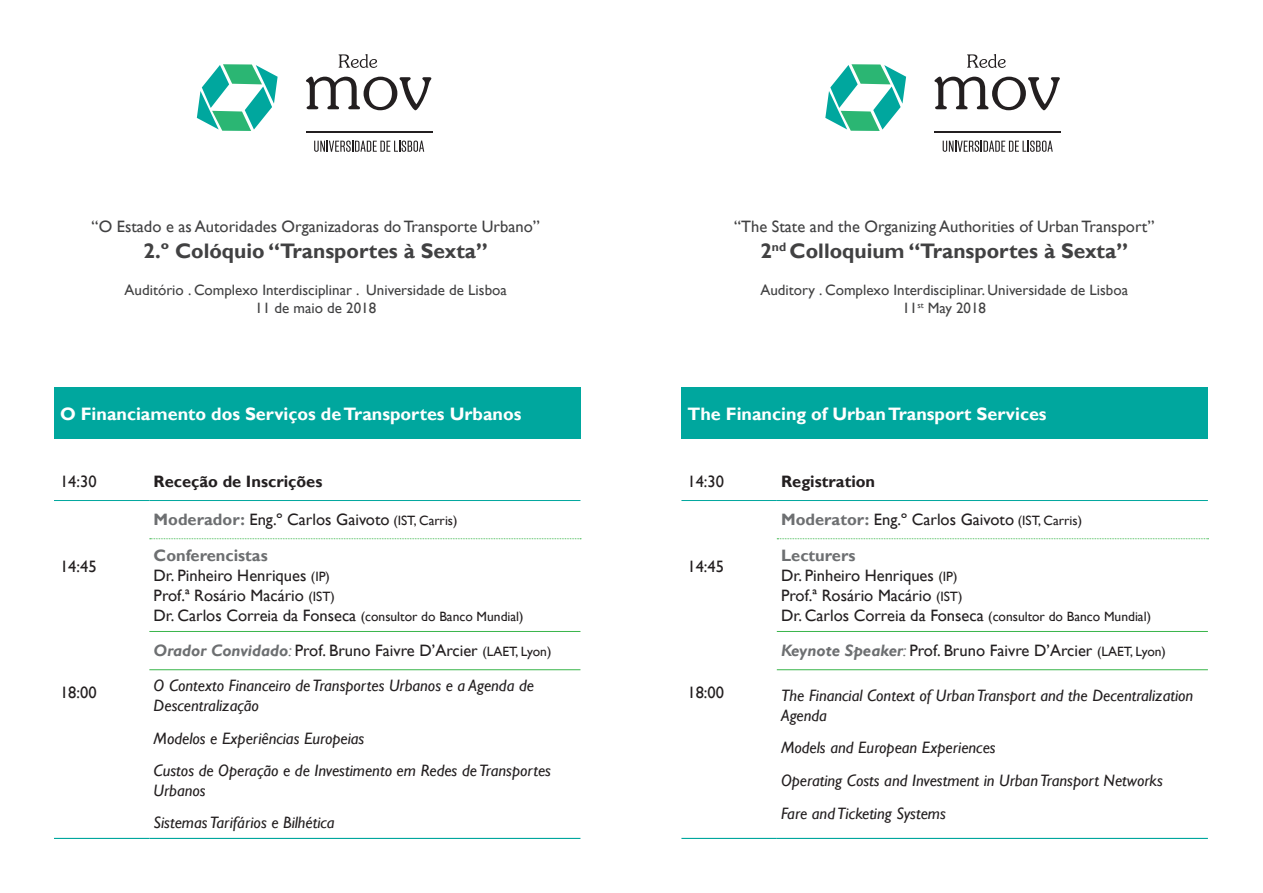
<style>
.page{position:relative;width:1263px;height:893px;background:#fff}
.page>*{position:absolute;margin:0;border:0;box-sizing:border-box;transform-origin:0 0}
.t1{font:700 21px "Gill Sans";color:#414142}
.t2{font:700 18px "Gill Sans";color:#fff}
.t3{font:16.5px "Gill Sans";color:#231f20}
.t4{font:italic 16.5px/19.8px "Gill Sans";color:#231f20}
.t5{font:16.5px "Gill Sans";color:#414142}
.t6{font:700 16.5px "Gill Sans";color:#231f20}
.t7{font:700 16.5px "Gill Sans";color:#6d6f71}
.t8{font:15px/18px "Gill Sans";color:#414142;text-align:center}
.s1{font-weight:700;color:#6d6f71}
.s2{font-size:13.5px}
.s3{font-weight:700;font-style:italic;color:#6d6f71}
.s4{font-style:italic;color:#6d6f71}
</style>
<div class="page">
<div style="left:54px;top:388px;width:526px;height:51px;background:#00a79e"></div>
<svg style="left:150px;top:538px;width:431px;height:1px"></svg>
<hr style="left:54px;top:500px;width:95px;height:1px;background:#00a79e">
<hr style="left:149px;top:500px;width:431px;height:1px;background:#00a79e">
<hr style="left:149px;top:631px;width:431px;height:1px;background:#39b54a">
<hr style="left:149px;top:669px;width:431px;height:1px;background:#39b54a">
<hr style="left:54px;top:838px;width:95px;height:1px;background:#00a79e">
<hr style="left:149px;top:838px;width:431px;height:1px;background:#00a79e">
<svg style="left:314px;top:141px;width:110px;height:11px"></svg>
<hr style="left:306px;top:132px;width:126px;height:1px;background:#231f20">
<svg style="left:306px;top:77px;width:125px;height:33px"></svg>
<svg style="left:339px;top:54px;width:38px;height:14px"></svg>
<svg style="left:197px;top:64px;width:81px;height:67px"></svg>
<svg style="left:943px;top:141px;width:110px;height:11px"></svg>
<hr style="left:934px;top:132px;width:127px;height:1px;background:#231f20">
<svg style="left:934px;top:77px;width:126px;height:33px"></svg>
<svg style="left:967px;top:54px;width:39px;height:14px"></svg>
<svg style="left:825px;top:64px;width:81px;height:67px"></svg>
<div style="left:681px;top:388px;width:527px;height:51px;background:#00a79e"></div>
<svg style="left:777px;top:538px;width:431px;height:1px"></svg>
<hr style="left:681px;top:500px;width:96px;height:1px;background:#00a79e">
<hr style="left:777px;top:500px;width:431px;height:1px;background:#00a79e">
<hr style="left:777px;top:631px;width:431px;height:1px;background:#39b54a">
<hr style="left:777px;top:669px;width:431px;height:1px;background:#39b54a">
<hr style="left:681px;top:838px;width:96px;height:1px;background:#00a79e">
<hr style="left:777px;top:838px;width:431px;height:1px;background:#00a79e">
<p class="t5" style="left:92px;top:217px;width:450px">“O Estado e as Autoridades Organizadoras do Transporte Urbano”</p>
<p class="t1" style="left:144px;top:238px;width:346px">2.º Colóquio “Transportes à Sexta”</p>
<p class="t8" style="left:125px;top:282px;width:384px">Auditório . Complexo Interdisciplinar . Universidade de Lisboa</p>
<p class="t8" style="left:255px;top:300px;width:122px">11 de maio de 2018</p>
<p class="t2" style="left:60px;top:403px;width:463px">O Financiamento dos Serviços de Transportes Urbanos</p>
<p class="t3" style="left:60px;top:472px;width:38px">14:30</p>
<p class="t6" style="left:154px;top:472px;width:170px">Receção de Inscrições</p>
<p class="t3" style="left:60px;top:556px;width:38px">14:45</p>
<p class="t3" style="left:154px;top:510px;width:305px"><span class="s1">Moderador:</span> Eng.º Carlos Gaivoto <span class="s2">(IST, Carris)</span></p>
<p class="t7" style="left:154px;top:546px;width:116px">Conferencistas</p>
<p class="t3" style="left:154px;top:566px;width:178px">Dr. Pinheiro Henriques <span class="s2">(IP)</span></p>
<p class="t3" style="left:154px;top:586px;width:183px">Prof.ª Rosário Macário <span class="s2">(IST)</span></p>
<p class="t3" style="left:154px;top:605px;width:371px">Dr. Carlos Correia da Fonseca <span class="s2">(consultor do Banco Mundial)</span></p>
<p class="t3" style="left:154px;top:641px;width:399px"><span class="s3">Orador Convidado</span><span class="s4">:</span> Prof. Bruno Faivre D’Arcier <span class="s2">(LAET, Lyon)</span></p>
<p class="t3" style="left:60px;top:683px;width:38px">18:00</p>
<p class="t4" style="left:154px;top:676px;width:382px">O Contexto Financeiro de Transportes Urbanos e a Agenda de<br>Descentralização</p>
<p class="t4" style="left:154px;top:728px;width:212px">Modelos e Experiências Europeias</p>
<p class="t4" style="left:154px;top:761px;width:399px">Custos de Operação e de Investimento em Redes de Transportes<br>Urbanos</p>
<p class="t4" style="left:154px;top:813px;width:183px">Sistemas Tarifários e Bilhética</p>
<p class="t5" style="left:734px;top:217px;width:422px">“The State and the Organizing Authorities of Urban Transport”</p>
<p class="t1" style="left:760px;top:238px;width:369px">2<sup>nd</sup> Colloquium “Transportes à Sexta”</p>
<p class="t8" style="left:760px;top:282px;width:369px">Auditory . Complexo Interdisciplinar. Universidade de Lisboa<br>11<sup>st</sup> May 2018</p>
<p class="t2" style="left:687px;top:403px;width:361px">The Financing of Urban Transport Services</p>
<p class="t3" style="left:687px;top:472px;width:38px">14:30</p>
<p class="t6" style="left:781px;top:472px;width:96px">Registration</p>
<p class="t3" style="left:687px;top:556px;width:38px">14:45</p>
<p class="t3" style="left:781px;top:510px;width:302px"><span class="s1">Moderator:</span> Eng.º Carlos Gaivoto <span class="s2">(IST, Carris)</span></p>
<p class="t7" style="left:781px;top:546px;width:76px">Lecturers</p>
<p class="t3" style="left:781px;top:566px;width:178px">Dr. Pinheiro Henriques <span class="s2">(IP)</span></p>
<p class="t3" style="left:781px;top:586px;width:183px">Prof.ª Rosário Macário <span class="s2">(IST)</span></p>
<p class="t3" style="left:781px;top:605px;width:371px">Dr. Carlos Correia da Fonseca <span class="s2">(consultor do Banco Mundial)</span></p>
<p class="t3" style="left:781px;top:641px;width:386px"><span class="s3">Keynote Speaker</span><span class="s4">:</span> Prof. Bruno Faivre D’Arcier <span class="s2">(LAET, Lyon)</span></p>
<p class="t3" style="left:687px;top:683px;width:38px">18:00</p>
<p class="t4" style="left:781px;top:686px;width:414px">The Financial Context of Urban Transport and the Decentralization<br>Agenda</p>
<p class="t4" style="left:781px;top:738px;width:216px">Models and European Experiences</p>
<p class="t4" style="left:781px;top:771px;width:383px">Operating Costs and Investment in Urban Transport Networks</p>
<p class="t4" style="left:781px;top:803px;width:166px">Fare and Ticketing Systems</p>
</div>
